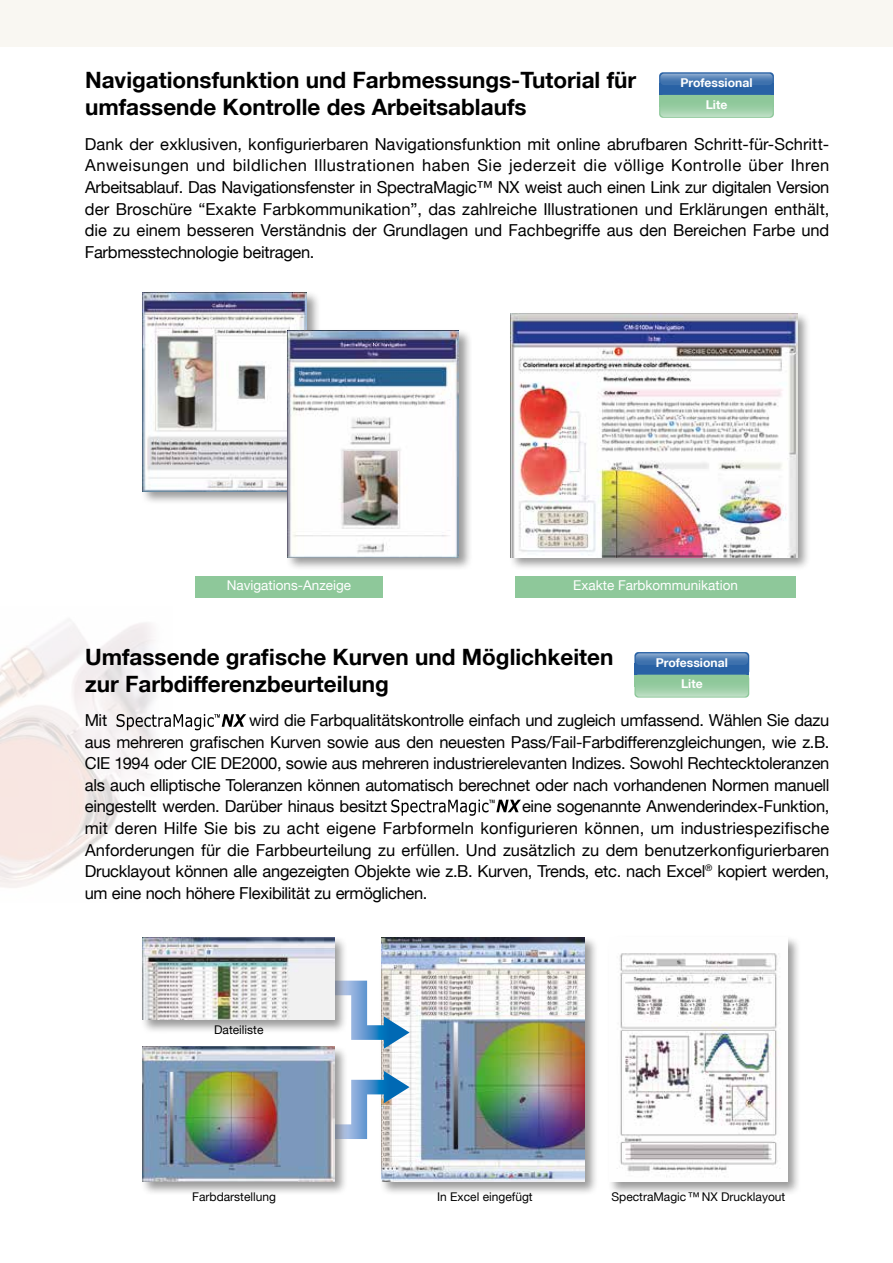
<style>
.page{position:relative;width:893px;height:1263px;background:#fff}
.page>*{position:absolute;margin:0;border:0;box-sizing:border-box;transform-origin:0 0}
.t1{font:700 22.5px/27px "Helvetica KM";color:#000}
.t2{font:16.5px/21.6px "Helvetica KM";letter-spacing:-.02em;color:#000;text-align:justify}
.t3{font:13.5px "Helvetica KM";color:#fff}
.t4{font:700 12.15px/21.9px "Helvetica KM";color:#fff;text-align:center}
.t5{font:12px "Helvetica KM";color:#000}
</style>
<div class="page">
<img style="left:0;top:623px;width:156px;height:265px">
<div style="left:140px;top:290px;width:181px;height:216px;background:#000;opacity:.4"></div>
<img style="left:142px;top:292px;width:165px;height:199px">
<div style="left:285px;top:328px;width:188px;height:244px;background:#000;opacity:.4"></div>
<img style="left:287px;top:330px;width:172px;height:227px">
<div style="left:509px;top:311px;width:302px;height:261px;background:#000;opacity:.4"></div>
<img style="left:510px;top:314px;width:287px;height:243px">
<div style="left:380px;top:935px;width:219px;height:261px;background:#000;opacity:.4"></div>
<img style="left:382px;top:938px;width:203px;height:244px">
<div style="left:607px;top:935px;width:194px;height:261px;background:#000;opacity:.4"></div>
<img style="left:610px;top:938px;width:177px;height:244px">
<svg style="left:348px;top:981px;width:61px;height:68px"></svg>
<svg style="left:349px;top:1071px;width:60px;height:68px"></svg>
<div style="left:140px;top:1045px;width:209px;height:151px;background:#000;opacity:.4"></div>
<img style="left:142px;top:1047px;width:192px;height:135px">
<div style="left:140px;top:935px;width:208px;height:99px;background:#000;opacity:.4"></div>
<img style="left:142px;top:938px;width:192px;height:82px">
<div style="left:0;top:0;width:893px;height:47px;background:#f9f7f2"></div>
<div style="left:195px;top:576px;width:187px;height:21px;background:#8ec89a"></div>
<div style="left:515px;top:576px;width:281px;height:21px;background:#8ec89a"></div>
<div style="left:659px;top:84px;width:115px;height:11px;background:#2962a5"></div>
<div style="left:659px;top:95px;width:115px;height:12px;background:#8ec89a"></div>
<div style="left:659px;top:72px;width:115px;height:23px;background:#2962a5;border-radius:4px"></div>
<div style="left:659px;top:95px;width:115px;height:23px;background:#8ec89a;border-radius:4px"></div>
<svg style="left:660px;top:74px;width:113px;height:11px"></svg>
<svg style="left:660px;top:98px;width:113px;height:19px"></svg>
<svg style="left:117px;top:714px;width:129px;height:16px"></svg>
<svg style="left:391px;top:799px;width:130px;height:17px"></svg>
<div style="left:634px;top:663px;width:115px;height:12px;background:#2962a5"></div>
<div style="left:634px;top:675px;width:115px;height:11px;background:#8ec89a"></div>
<div style="left:634px;top:652px;width:115px;height:23px;background:#2962a5;border-radius:4px"></div>
<div style="left:634px;top:675px;width:115px;height:23px;background:#8ec89a;border-radius:4px"></div>
<svg style="left:636px;top:653px;width:112px;height:12px"></svg>
<div style="left:636px;top:677px;width:112px;height:20px;background:linear-gradient(to bottom,#81c28f,#b5dbbd);border-radius:4px"></div>
<h1 class="t1" style="left:85px;top:67px;width:553px">Navigationsfunktion und Farbmessungs-Tutorial für umfassende Kontrolle des Arbeitsablaufs</h1>
<p class="t2" style="left:85px;top:133px;width:746px">Dank der exklusiven, konfigurierbaren Navigationsfunktion mit online abrufbaren Schritt-für-Schritt-Anweisungen und bildlichen Illustrationen haben Sie jederzeit die völlige Kontrolle über Ihren Arbeitsablauf. Das Navigationsfenster in SpectraMagic™ NX weist auch einen Link zur digitalen Version der Broschüre “Exakte Farbkommunikation”, das zahlreiche Illustrationen und Erklärungen enthält, die zu einem besseren Verständnis der Grundlagen und Fachbegriffe aus den Bereichen Farbe und Farbmesstechnologie beitragen.</p>
<p class="t4" style="left:680px;top:72px;width:73px">Professional<br>Lite</p>
<p class="t3" style="left:227px;top:578px;width:126px">Navigations-Anzeige</p>
<p class="t3" style="left:573px;top:578px;width:166px">Exakte Farbkommunikation</p>
<h1 class="t1" style="left:85px;top:643px;width:530px">Umfassende grafische Kurven und Möglichkeiten zur Farbdifferenzbeurteilung</h1>
<p class="t2" style="left:85px;top:709px;width:24px">Mit</p>
<p class="t4" style="left:656px;top:651px;width:73px">Professional<br>Lite</p>
<p class="t2" style="left:85px;top:709px;width:746px;text-indent:164px">wird die Farbqualitätskontrolle einfach und zugleich umfassend. Wählen Sie dazu aus mehreren grafischen Kurven sowie aus den neuesten Pass/Fail-Farbdifferenzgleichungen, wie z.B.<br>CIE 1994 oder CIE DE2000, sowie aus mehreren industrierelevanten Indizes. Sowohl Rechtecktoleranzen als auch elliptische Toleranzen können automatisch berechnet oder nach vorhandenen Normen manuell eingestellt werden. Darüber hinaus besitzt</p>
<p class="t2" style="left:85px;top:796px;width:746px;text-indent:437px">eine sogenannte Anwenderindex-Funktion, mit deren Hilfe Sie bis zu acht eigene Farbformeln konfigurieren können, um industriespezifische Anforderungen für die Farbbeurteilung zu erfüllen. Und zusätzlich zu dem benutzerkonfigurierbaren Drucklayout können alle angezeigten Objekte wie z.B. Kurven, Trends, etc. nach Excel<sup>®</sup> kopiert werden, um eine noch höhere Flexibilität zu ermöglichen.</p>
<p class="t5" style="left:214px;top:1022px;width:51px">Dateiliste</p>
<p class="t5" style="left:192px;top:1189px;width:85px">Farbdarstellung</p>
<p class="t5" style="left:437px;top:1190px;width:97px">In Excel eingefügt</p>
<p class="t5" style="left:611px;top:1189px;width:175px">SpectraMagic ™ NX Drucklayout</p>
</div>
